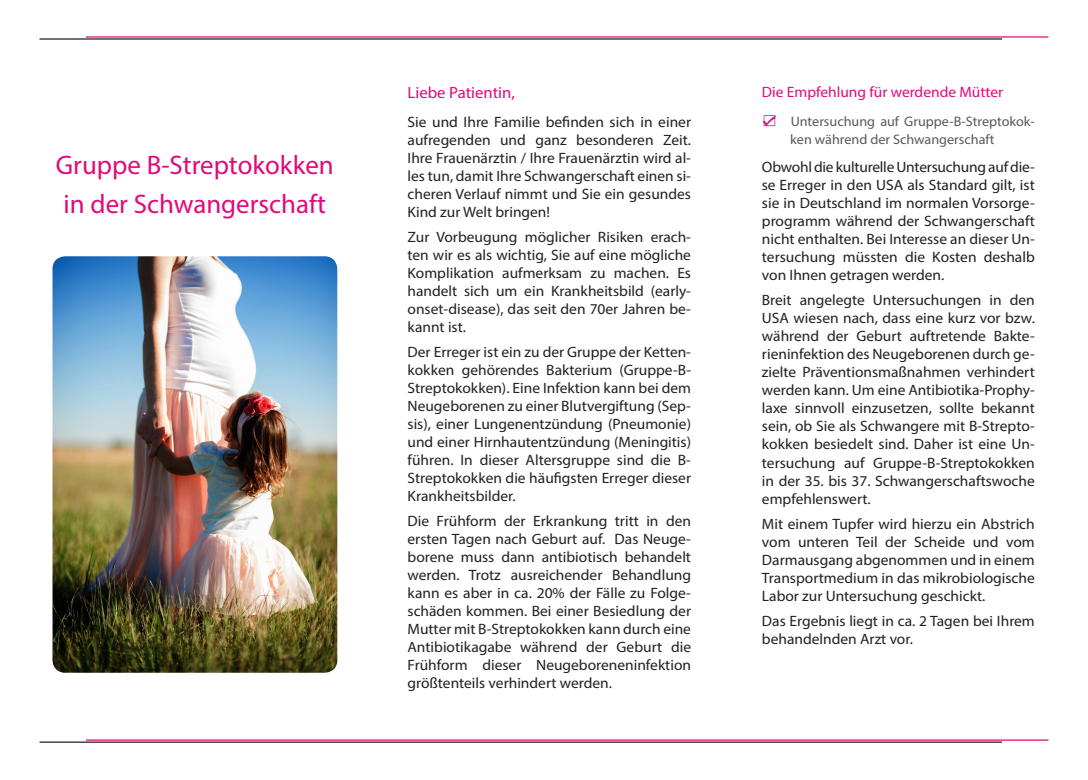
<style>
.page{position:relative;width:1088px;height:780px;background:#fff}
.page>*{position:absolute;margin:0;border:0;box-sizing:border-box;transform-origin:0 0}
.t1{font:26.88px/39px "Myriad Pro";color:#e2097a}
.t2{font:16.25px "Myriad Pro";color:#e2097a}
.t3{font:15px/18px "Myriad Pro";color:#231f20;text-align:justify}
.t4{font:15px "Myriad Pro";color:#e2097a}
.t5{font:13.75px/18px "Myriad Pro";color:#57585a}
.s1{font-family:"MS Gothic";font-size:15px;color:#e2097a}
</style>
<div class="page">
<hr style="left:86px;top:739px;width:962px;height:1px;background:#e2097a">
<hr style="left:40px;top:741px;width:962px;height:1px;background:#231f20">
<hr style="left:86px;top:36px;width:962px;height:2px;background:#e2097a">
<hr style="left:40px;top:38px;width:962px;height:2px;background:#231f20">
<img style="left:53px;top:256px;width:284px;height:416px">
<h1 class="t1" style="left:56px;top:145px;width:279px">Gruppe B-Streptokokken in der Schwangerschaft</h1>
<p class="t2" style="left:407px;top:82px;width:109px">Liebe Patientin,</p>
<p class="t3" style="left:407px;top:112px;width:285px">Sie und Ihre Familie befinden sich in einer aufregenden und ganz besonderen Zeit.<br>Ihre Frauenärztin / Ihre Frauenärztin wird al&shy;les tun, damit Ihre Schwangerschaft einen si&shy;cheren Verlauf nimmt und Sie ein gesundes Kind zur Welt bringen!</p>
<p class="t3" style="left:407px;top:227px;width:285px">Zur Vorbeugung möglicher Risiken erach&shy;ten wir es als wichtig, Sie auf eine mögliche Komplikation aufmerksam zu machen. Es handelt sich um ein Krankheitsbild (early&shy;onset-disease), das seit den 70er Jahren be&shy;kannt ist.</p>
<p class="t3" style="left:407px;top:342px;width:285px">Der Erreger ist ein zu der Gruppe der Ketten&shy;kokken gehörendes Bakterium (Gruppe-B-Streptokokken). Eine Infektion kann bei dem Neugeborenen zu einer Blutvergiftung (Sep&shy;sis), einer Lungenentzündung (Pneumonie) und einer Hirnhautentzündung (Meningitis) führen. In dieser Altersgruppe sind die B-Streptokokken die häufigsten Erreger dieser Krankheitsbilder.</p>
<p class="t3" style="left:407px;top:511px;width:285px">Die Frühform der Erkrankung tritt in den ersten Tagen nach Geburt auf. Das Neuge&shy;borene muss dann antibiotisch behandelt werden. Trotz ausreichender Behandlung kann es aber in ca. 20% der Fälle zu Folge&shy;schäden kommen. Bei einer Besiedlung der Mutter mit B-Streptokokken kann durch eine Antibiotikagabe während der Geburt die Frühform dieser Neugeboreneninfektion größtenteils verhindert werden.</p>
<p class="t4" style="left:762px;top:83px;width:243px">Die Empfehlung für werdende Mütter</p>
<p class="t5" style="left:790px;top:112px;width:246px;text-indent:-28px"><span class="s1">☑</span> Untersuchung auf Gruppe-B-Streptokok&shy;ken während der Schwangerschaft</p>
<p class="t3" style="left:762px;top:158px;width:274px">Obwohl die kulturelle Untersuchung auf die&shy;se Erreger in den USA als Standard gilt, ist sie in Deutschland im normalen Vorsorge&shy;programm während der Schwangerschaft nicht enthalten. Bei Interesse an dieser Un&shy;tersuchung müssten die Kosten deshalb von Ihnen getragen werden.</p>
<p class="t3" style="left:762px;top:291px;width:274px">Breit angelegte Untersuchungen in den USA wiesen nach, dass eine kurz vor bzw. während der Geburt auftretende Bakte&shy;rieninfektion des Neugeborenen durch ge&shy;zielte Präventionsmaßnahmen verhindert werden kann. Um eine Antibiotika-Prophy&shy;laxe sinnvoll einzusetzen, sollte bekannt sein, ob Sie als Schwangere mit B-Strepto&shy;kokken besiedelt sind. Daher ist eine Un&shy;tersuchung auf Gruppe-B-Streptokokken in der 35. bis 37. Schwangerschaftswoche empfehlenswert.</p>
<p class="t3" style="left:762px;top:514px;width:274px">Mit einem Tupfer wird hierzu ein Abstrich vom unteren Teil der Scheide und vom Darmausgang abgenommen und in einem Transportmedium in das mikrobiologische Labor zur Untersuchung geschickt.</p>
<p class="t3" style="left:762px;top:611px;width:274px">Das Ergebnis liegt in ca. 2 Tagen bei Ihrem behandelnden Arzt vor.</p>
</div>
